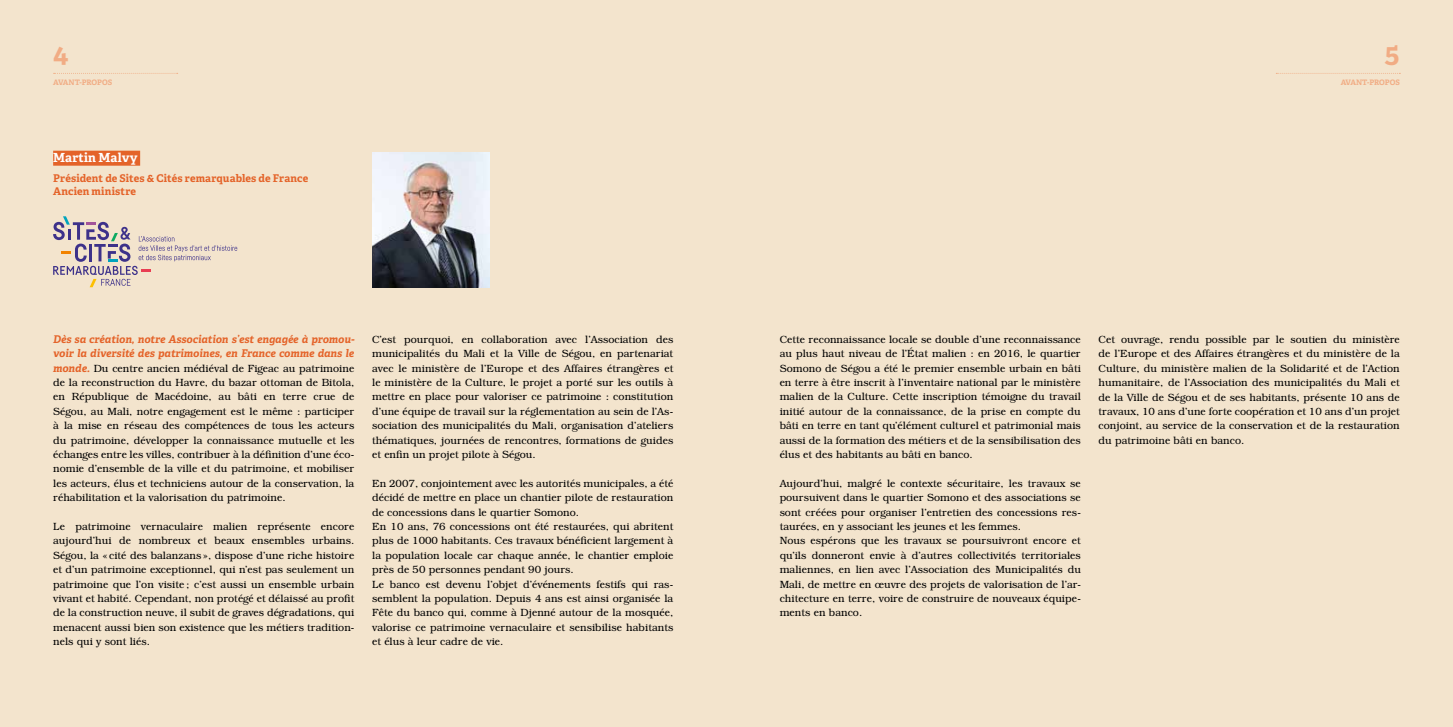
<style>
.page{position:relative;width:1453px;height:727px;background:#fff}
.page>*{position:absolute;margin:0;border:0;box-sizing:border-box;transform-origin:0 0}
.t1{font:700 27.5px "Adelle Basic";color:#f1ac84}
.t2{font:700 12.5px "Adelle Basic";letter-spacing:.015em;color:#fff}
.t3{font:300 10.62px/14.4px "Bookman IT Cby BT";color:#000;text-align:justify}
.t4{font:italic 700 10.62px/14.4px "Adelle Basic";color:#e46329}
.t5{font:700 10.62px/12.8px "Adelle Basic";letter-spacing:.01em;color:#e46329}
.t6{font:700 7.5px "Adelle Basic";letter-spacing:-.005em;color:#f1ac84}
.s1{font-family:"Adelle Basic";font-weight:700;font-style:italic;color:#e46329}
</style>
<div class="page">
<div style="left:0;top:0;width:1453px;height:726px;background:#f3e4cd"></div>
<svg style="left:1276px;top:73px;width:124px;height:1px"></svg>
<svg style="left:54px;top:73px;width:124px;height:1px"></svg>
<div style="left:53px;top:151px;width:87px;height:15px;background:#e46329"></div>
<img style="left:372px;top:152px;width:117px;height:135px">
<svg style="left:53px;top:216px;width:184px;height:71px"></svg>
<h1 class="t1" style="left:53px;top:36px;width:17px">4</h1>
<p class="t6" style="left:53px;top:78px;width:61px">AVANT-PROPOS</p>
<p class="t2" style="left:53px;top:149px;width:86px">Martin Malvy</p>
<p class="t5" style="left:53px;top:172px;width:257px">Président de Sites &amp; Cités remarquables de France<br>Ancien ministre</p>
<p class="t4" style="left:53px;top:332px;width:303px">Dès sa création, notre Association s’est engagée à promou&shy;voir la diversité des patrimoines, en France comme dans le</p>
<p class="t3" style="left:53px;top:361px;width:303px"><span class="s1">monde.</span> Du centre ancien médiéval de Figeac au patrimoine de la reconstruction du Havre, du bazar ottoman de Bitola, en République de Macédoine, au bâti en terre crue de Ségou, au Mali, notre engagement est le même : participer à la mise en réseau des compétences de tous les acteurs du patrimoine, développer la connaissance mutuelle et les échanges entre les villes, contribuer à la définition d’une éco&shy;nomie d’ensemble de la ville et du patrimoine, et mobiliser les acteurs, élus et techniciens autour de la conservation, la réhabilitation et la valorisation du patrimoine.</p>
<p class="t3" style="left:53px;top:519px;width:303px">Le patrimoine vernaculaire malien représente encore aujourd’hui de nombreux et beaux ensembles urbains.<br>Ségou, la « cité des balanzans », dispose d’une riche histoire et d’un patrimoine exceptionnel, qui n’est pas seulement un patrimoine que l’on visite ; c’est aussi un ensemble urbain vivant et habité. Cependant, non protégé et délaissé au profit de la construction neuve, il subit de graves dégradations, qui menacent aussi bien son existence que les métiers tradition&shy;nels qui y sont liés.</p>
<p class="t3" style="left:372px;top:332px;width:303px">C’est pourquoi, en collaboration avec l’Association des municipalités du Mali et la Ville de Ségou, en partenariat avec le ministère de l’Europe et des Affaires étrangères et le ministère de la Culture, le projet a porté sur les outils à mettre en place pour valoriser ce patrimoine : constitution d’une équipe de travail sur la réglementation au sein de l’As&shy;sociation des municipalités du Mali, organisation d’ateliers thématiques, journées de rencontres, formations de guides et enfin un projet pilote à Ségou.</p>
<p class="t3" style="left:372px;top:476px;width:303px;text-align:left">En 2007, conjointement avec les autorités municipales, a été décidé de mettre en place un chantier pilote de restauration de concessions dans le quartier Somono.<br>En 10 ans, 76 concessions ont été restaurées, qui abritent plus de 1000 habitants. Ces travaux bénéficient largement à la population locale car chaque année, le chantier emploie près de 50 personnes pendant 90 jours.<br>Le banco est devenu l’objet d’événements festifs qui ras&shy;semblent la population. Depuis 4 ans est ainsi organisée la Fête du banco qui, comme à Djenné autour de la mosquée, valorise ce patrimoine vernaculaire et sensibilise habitants et élus à leur cadre de vie.</p>
<h1 class="t1" style="left:1385px;top:36px;width:16px">5</h1>
<p class="t6" style="left:1341px;top:78px;width:61px">AVANT-PROPOS</p>
<p class="t3" style="left:780px;top:332px;width:303px">Cette reconnaissance locale se double d’une reconnaissance au plus haut niveau de l’État malien : en 2016, le quartier Somono de Ségou a été le premier ensemble urbain en bâti en terre à être inscrit à l’inventaire national par le ministère malien de la Culture. Cette inscription témoigne du travail initié autour de la connaissance, de la prise en compte du bâti en terre en tant qu’élément culturel et patrimonial mais aussi de la formation des métiers et de la sensibilisation des élus et des habitants au bâti en banco.</p>
<p class="t3" style="left:780px;top:476px;width:303px;text-align:left">Aujourd’hui, malgré le contexte sécuritaire, les travaux se poursuivent dans le quartier Somono et des associations se sont créées pour organiser l’entretien des concessions res&shy;taurées, en y associant les jeunes et les femmes.<br>Nous espérons que les travaux se poursuivront encore et qu’ils donneront envie à d’autres collectivités territoriales maliennes, en lien avec l’Association des Municipalités du Mali, de mettre en œuvre des projets de valorisation de l’ar&shy;chitecture en terre, voire de construire de nouveaux équipe&shy;ments en banco.</p>
<p class="t3" style="left:1098px;top:332px;width:303px">Cet ouvrage, rendu possible par le soutien du ministère de l’Europe et des Affaires étrangères et du ministère de la Culture, du ministère malien de la Solidarité et de l’Action humanitaire, de l’Association des municipalités du Mali et de la Ville de Ségou et de ses habitants, présente 10 ans de travaux, 10 ans d’une forte coopération et 10 ans d’un projet conjoint, au service de la conservation et de la restauration du patrimoine bâti en banco.</p>
</div>
